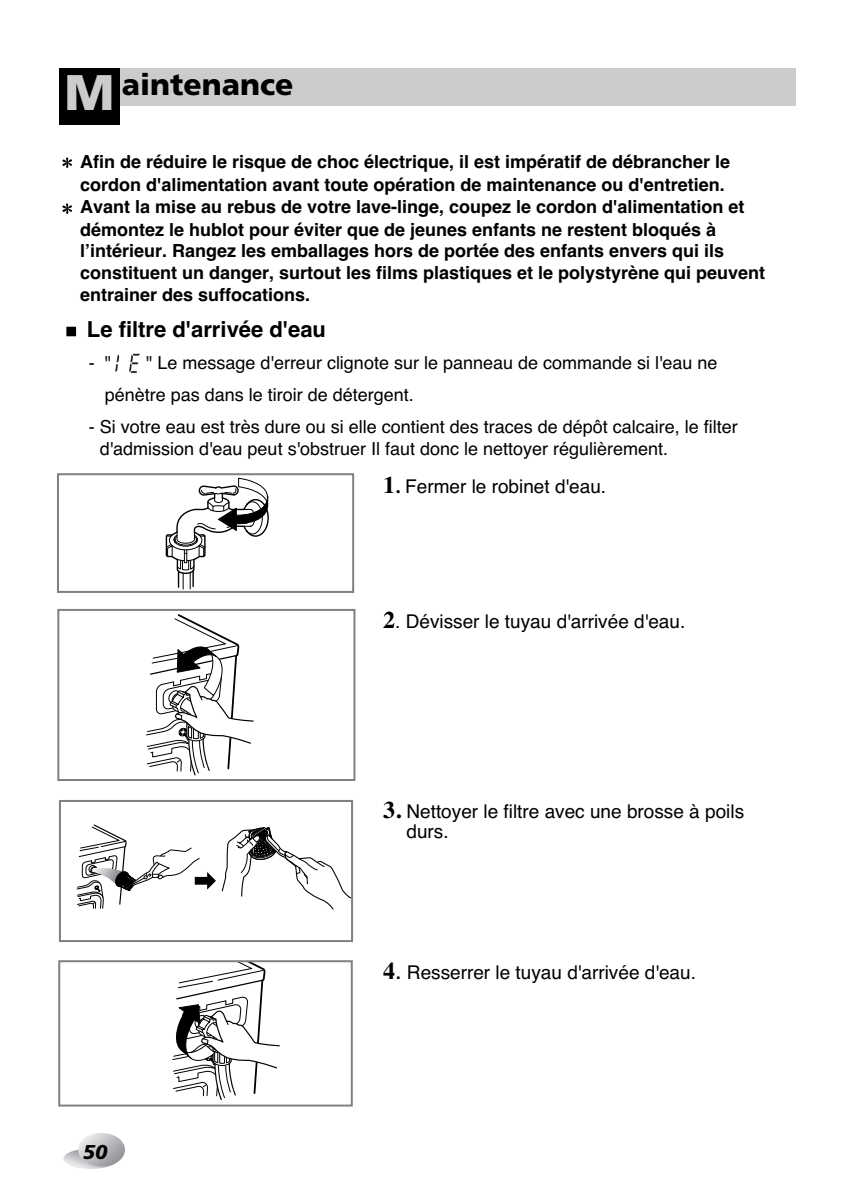
<style>
.page{position:relative;width:850px;height:1190px;background:#fff}
.page>*{position:absolute;margin:0;border:0;box-sizing:border-box;transform-origin:0 0}
.t1{font:900 30px "Frutiger";color:#000}
.t2{font:700 22px "Helvetica";color:#000}
.t3{font:italic 900 20px "Frutiger";color:#000}
.t4{font:19px/20px "Helvetica";color:#000}
.t5{font:700 18px/22.2px "Helvetica";color:#000}
.t6{font:18px/32px "Helvetica";color:#000}
.s1{font-size:50px;color:#ccc}
.s2{font-family:"Times";font-weight:700;font-size:24px}
.s3{font-family:"Times";font-weight:700}
.s4{font-size:24px}
</style>
<div class="page">
<svg style="left:63px;top:1149px;width:55px;height:20px"></svg>
<svg style="left:78px;top:1134px;width:47px;height:33px"></svg>
<div style="left:60px;top:68px;width:736px;height:37px;background:#ccc"></div>
<div style="left:60px;top:68px;width:60px;height:57px;background:#000"></div>
<img style="left:66px;top:326px;width:11px;height:11px">
<img style="left:62px;top:157px;width:10px;height:11px">
<img style="left:62px;top:203px;width:10px;height:11px">
<svg style="left:146px;top:614px;width:108px;height:162px"></svg>
<div style="left:57px;top:609px;width:298px;height:172px;border:2px solid #808080"></div>
<svg style="left:165px;top:477px;width:104px;height:112px"></svg>
<div style="left:57px;top:473px;width:297px;height:120px;border:2px solid #808080"></div>
<svg style="left:172px;top:963px;width:108px;height:138px"></svg>
<div style="left:58px;top:960px;width:295px;height:147px;border:2px solid #808080"></div>
<svg style="left:77px;top:824px;width:273px;height:86px"></svg>
<div style="left:59px;top:800px;width:294px;height:142px;border:2px solid #808080"></div>
<svg style="left:115px;top:355px;width:4px;height:17px"></svg>
<svg style="left:129px;top:354px;width:11px;height:19px"></svg>
<h1 class="t1" style="left:65px;top:72px;width:230px"><span class="s1">M</span> aintenance</h1>
<p class="t5" style="left:80px;top:152px;width:687px">Afin de réduire le risque de choc électrique, il est impératif de débrancher le cordon d'alimentation avant toute opération de maintenance ou d'entretien.<br>Avant la mise au rebus de votre lave-linge, coupez le cordon d'alimentation et démontez le hublot pour éviter que de jeunes enfants ne restent bloqués à l’intérieur. Rangez les emballages hors de portée des enfants envers qui ils constituent un danger, surtout les films plastiques et le polystyrène qui peuvent entrainer des suffocations.</p>
<p class="t2" style="left:87px;top:321px;width:241px">Le filtre d'arrivée d'eau</p>
<p class="t6" style="left:89px;top:348px;width:24px">- "</p>
<p class="t6" style="left:105px;top:348px;width:614px;text-indent:41px">" Le message d'erreur clignote sur le panneau de commande si l'eau ne pénètre pas dans le tiroir de détergent.</p>
<p class="t6" style="left:100px;top:417px;width:640px;line-height:22.8px;text-indent:-11px">- Si votre eau est très dure ou si elle contient des traces de dépôt calcaire, le filter d'admission d'eau peut s'obstruer Il faut donc le nettoyer régulièrement.</p>
<p class="t4" style="left:383px;top:478px;width:225px"><span class="s2">1</span><span class="s3">.</span> Fermer le robinet d'eau.</p>
<p class="t4" style="left:383px;top:613px;width:304px"><span class="s2">2</span>. Dévisser le tuyau d'arrivée d'eau.</p>
<p class="t4" style="left:406px;top:803px;width:339px;text-indent:-23px"><span class="s2">3.</span> Nettoyer le filtre avec une brosse à poils durs.</p>
<p class="t3" style="left:83px;top:1144px;width:26px">50</p>
<p class="t4" style="left:383px;top:964px;width:314px"><span class="s2">4</span><span class="s4">.</span> Resserrer le tuyau d'arrivée d'eau.</p>
</div>
